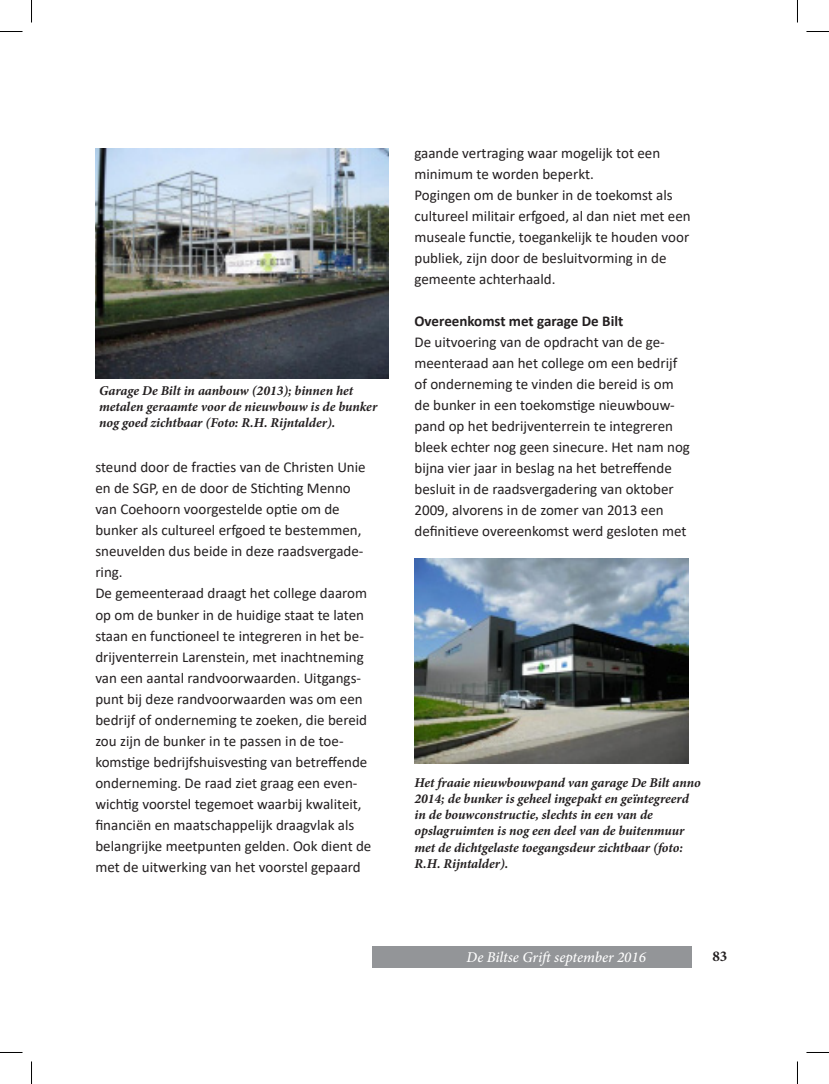
<style>
.page{position:relative;width:829px;height:1084px;background:#fff}
.page>*{position:absolute;margin:0;border:0;box-sizing:border-box;transform-origin:0 0}
.t1{font:15px/21px "Calibri";color:#231f20}
.t2{font:700 15px "Calibri";color:#231f20}
.t3{font:italic 500 15px "Minion Pro";color:#fff}
.t4{font:700 15px "Minion Pro";color:#231f20}
.t5{font:italic 700 13.5px/16.2px "Minion Pro";letter-spacing:-.005em;color:#231f20}
</style>
<div class="page">
<div style="left:372px;top:946px;width:319px;height:21px;background:#939598"></div>
<img style="left:95px;top:148px;width:294px;height:230px">
<img style="left:414px;top:558px;width:274px;height:205px">
<svg style="left:0;top:31px;width:22px;height:1px"></svg>
<svg style="left:806px;top:31px;width:22px;height:1px"></svg>
<svg style="left:0;top:1052px;width:22px;height:1px"></svg>
<svg style="left:806px;top:1052px;width:22px;height:1px"></svg>
<svg style="left:31px;top:0;width:1px;height:23px"></svg>
<svg style="left:31px;top:1061px;width:1px;height:22px"></svg>
<svg style="left:797px;top:0;width:1px;height:23px"></svg>
<svg style="left:797px;top:1061px;width:1px;height:22px"></svg>
<p class="t5" style="left:99px;top:382px;width:280px">Garage De Bilt in aanbouw (2013); binnen het metalen geraamte voor de nieuwbouw is de bunker nog goed zichtbaar (Foto: R.H. Rijntalder).</p>
<p class="t1" style="left:95px;top:456px;width:272px">steund door de fracties van de Christen Unie en de SGP, en de door de Stichting Menno van Coehoorn voorgestelde optie om de bunker als cultureel erfgoed te bestemmen, sneuvelden dus beide in deze raadsvergade&shy;ring.</p>
<p class="t1" style="left:95px;top:582px;width:277px">De gemeenteraad draagt het college daarom op om de bunker in de huidige staat te laten staan en functioneel te integreren in het be&shy;drijventerrein Larenstein, met inachtneming van een aantal randvoorwaarden. Uitgangs&shy;punt bij deze randvoorwaarden was om een bedrijf of onderneming te zoeken, die bereid zou zijn de bunker in te passen in de toe&shy;komstige bedrijfshuisvesting van betreffende onderneming. De raad ziet graag een even&shy;wichtig voorstel tegemoet waarbij kwaliteit, financiën en maatschappelijk draagvlak als belangrijke meetpunten gelden. Ook dient de met de uitwerking van het voorstel gepaard</p>
<p class="t1" style="left:414px;top:142px;width:247px">gaande vertraging waar mogelijk tot een minimum te worden beperkt.</p>
<p class="t1" style="left:414px;top:184px;width:277px">Pogingen om de bunker in de toekomst als cultureel militair erfgoed, al dan niet met een museale functie, toegankelijk te houden voor publiek, zijn door de besluitvorming in de gemeente achterhaald.</p>
<p class="t2" style="left:414px;top:310px;width:210px">Overeenkomst met garage De Bilt</p>
<p class="t1" style="left:414px;top:331px;width:277px">De uitvoering van de opdracht van de ge&shy;meenteraad aan het college om een bedrijf of onderneming te vinden die bereid is om de bunker in een toekomstige nieuwbouw&shy;pand op het bedrijventerrein te integreren bleek echter nog geen sinecure. Het nam nog bijna vier jaar in beslag na het betreffende besluit in de raadsvergadering van oktober 2009, alvorens in de zomer van 2013 een definitieve overeenkomst werd gesloten met</p>
<p class="t5" style="left:414px;top:774px;width:287px">Het fraaie nieuwbouwpand van garage De Bilt anno 2014; de bunker is geheel ingepakt en geïntegreerd in de bouwconstructie, slechts in een van de opslagruimten is nog een deel van de buitenmuur met de dichtgelaste toegangsdeur zichtbaar (foto:<br>R.H. Rijntalder).</p>
<p class="t3" style="left:466px;top:946px;width:181px">De Biltse Grift september 2016</p>
<p class="t4" style="left:712px;top:946px;width:16px">83</p>
</div>
